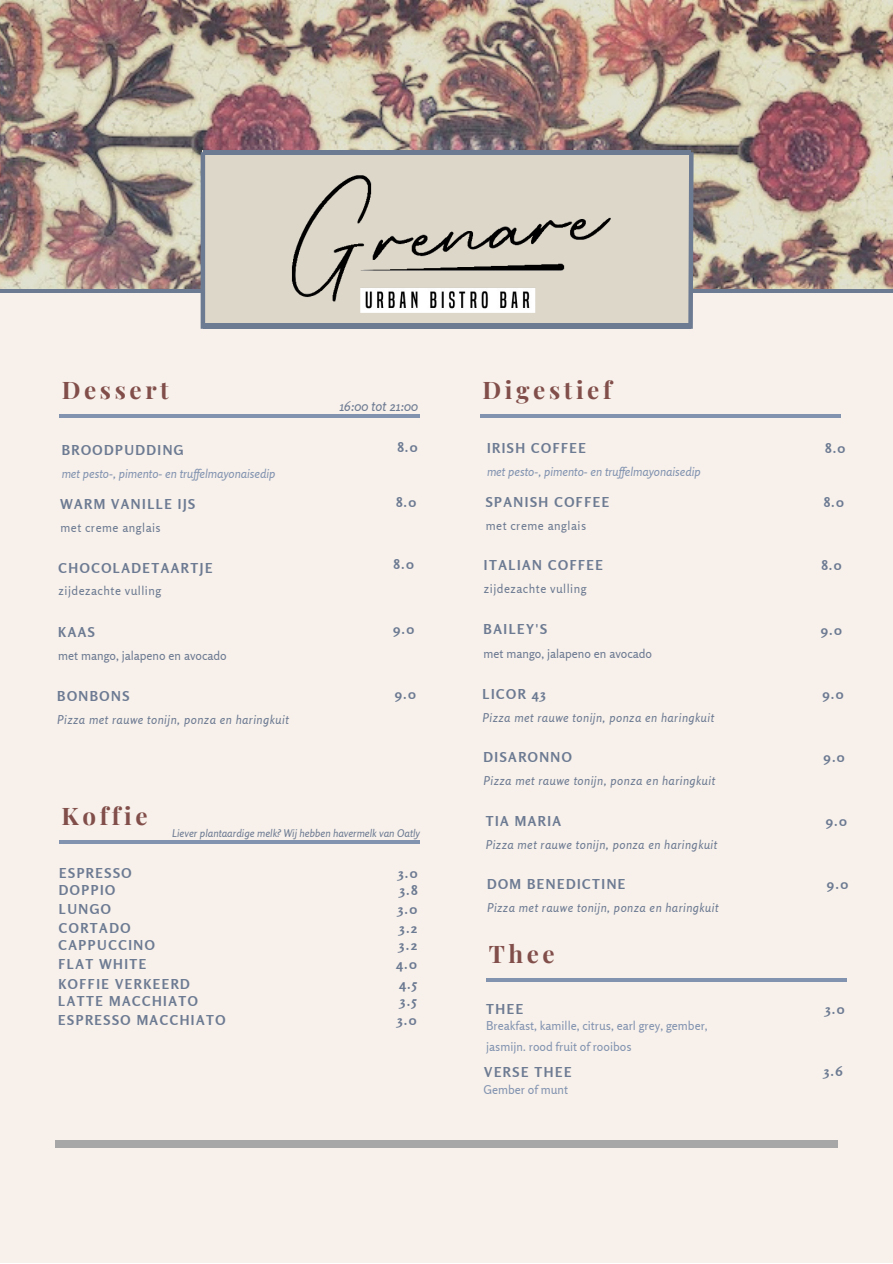
<style>
.page{position:relative;width:893px;height:1264px;background:#fff}
.page>*{position:absolute;margin:0;border:0;box-sizing:border-box;transform-origin:0 0}
.t1{font:700 24.15px "Playfair Display";letter-spacing:.15em;color:#814e4a}
.t2{font:700 13.65px "Rosario";letter-spacing:.11em;color:#6c7a92}
.t3{font:italic 13.65px "Rosario";color:#6c7a92}
.t4{font:italic 12.15px "Rosario";letter-spacing:.04em;color:#6c7a92}
.t5{font:12.15px/21.3px "Rosario";color:#8293b0}
.t6{font:italic 12.15px "Rosario";color:#8293b0}
.t7{font:12.15px "Rosario";letter-spacing:.04em;color:#6c7a92}
.t8{font:12.15px "Rosario";color:#6c7a92}
.t9{font:italic 10.65px "Rosario";color:#6c7a92}
</style>
<div class="page">
<div style="left:0;top:0;width:892px;height:1262px;background:#f8f1eb"></div>
<img style="left:0;top:0;width:892px;height:289px">
<hr style="left:0;top:289px;width:892px;height:4px;background:#6c7a92">
<div style="left:202px;top:150px;width:488px;height:174px;background:#ddd7c9"></div>
<hr style="left:59px;top:414px;width:361px;height:4px;background:#8293b0">
<hr style="left:480px;top:414px;width:360px;height:4px;background:#8293b0">
<img style="left:267px;top:149px;width:365px;height:180px">
<hr style="left:203px;top:324px;width:487px;height:4px;background:#6c7a92">
<hr style="left:201px;top:152px;width:4px;height:177px;background:#6c7a92">
<svg style="left:686px;top:148px;width:9px;height:181px"></svg>
<hr style="left:203px;top:150px;width:487px;height:4px;background:#6c7a92">
<div style="left:55px;top:1140px;width:782px;height:7px;background:#a8a7a7"></div>
<hr style="left:59px;top:840px;width:361px;height:3px;background:#8293b0">
<hr style="left:486px;top:978px;width:360px;height:3px;background:#8293b0">
<h1 class="t1" style="left:62px;top:373px;width:109px">Dessert</h1>
<p class="t3" style="left:339px;top:397px;width:80px">16:00 tot 21:00</p>
<h1 class="t1" style="left:482px;top:373px;width:131px">Digestief</h1>
<p class="t2" style="left:62px;top:441px;width:123px">BROODPUDDING</p>
<p class="t2" style="left:397px;top:439px;width:22px">8.0</p>
<p class="t2" style="left:487px;top:439px;width:100px">IRISH COFFEE</p>
<p class="t2" style="left:825px;top:439px;width:22px">8.0</p>
<p class="t6" style="left:62px;top:466px;width:215px">met pesto-, pimento- en truf elmayonaisedip</p>
<p class="t6" style="left:487px;top:464px;width:215px">met pesto-, pimento- en truf elmayonaisedip</p>
<p class="t2" style="left:60px;top:496px;width:136px">WARM VANILLE IJS</p>
<p class="t2" style="left:396px;top:493px;width:22px">8.0</p>
<p class="t2" style="left:485px;top:493px;width:125px">SPANISH COFFEE</p>
<p class="t2" style="left:823px;top:494px;width:22px">8.0</p>
<p class="t7" style="left:60px;top:520px;width:102px">met creme anglais</p>
<p class="t7" style="left:485px;top:517px;width:102px">met creme anglais</p>
<p class="t2" style="left:59px;top:559px;width:155px">CHOCOLADETAARTJE</p>
<p class="t2" style="left:393px;top:556px;width:22px">8.0</p>
<p class="t2" style="left:484px;top:557px;width:120px">ITALIAN COFFEE</p>
<p class="t2" style="left:821px;top:556px;width:22px">8.0</p>
<p class="t7" style="left:59px;top:583px;width:104px">zijdezachte vulling</p>
<p class="t7" style="left:484px;top:581px;width:104px">zijdezachte vulling</p>
<p class="t2" style="left:58px;top:623px;width:38px">KAAS</p>
<p class="t2" style="left:393px;top:621px;width:23px">9.0</p>
<p class="t2" style="left:483px;top:621px;width:65px">BAILEY'S</p>
<p class="t2" style="left:820px;top:621px;width:23px">9.0</p>
<p class="t8" style="left:58px;top:648px;width:170px">met mango, jalapeno en avocado</p>
<p class="t8" style="left:483px;top:646px;width:170px">met mango, jalapeno en avocado</p>
<p class="t2" style="left:57px;top:688px;width:74px">BONBONS</p>
<p class="t2" style="left:394px;top:685px;width:23px">9.0</p>
<p class="t2" style="left:482px;top:685px;width:65px">LICOR 43</p>
<p class="t2" style="left:822px;top:685px;width:23px">9.0</p>
<p class="t4" style="left:57px;top:712px;width:233px">Pizza met rauwe tonijn, ponza en haringkuit</p>
<p class="t4" style="left:482px;top:710px;width:233px">Pizza met rauwe tonijn, ponza en haringkuit</p>
<p class="t2" style="left:483px;top:748px;width:90px">DISARONNO</p>
<p class="t2" style="left:823px;top:748px;width:23px">9.0</p>
<p class="t4" style="left:483px;top:773px;width:233px">Pizza met rauwe tonijn, ponza en haringkuit</p>
<h1 class="t1" style="left:62px;top:799px;width:87px">Koffie</h1>
<p class="t9" style="left:172px;top:826px;width:249px">Liever plantaardige melk? Wij hebben havermelk van Oatly</p>
<p class="t2" style="left:485px;top:813px;width:77px">TIA MARIA</p>
<p class="t4" style="left:485px;top:837px;width:233px">Pizza met rauwe tonijn, ponza en haringkuit</p>
<p class="t2" style="left:825px;top:812px;width:23px">9.0</p>
<p class="t2" style="left:59px;top:864px;width:74px">ESPRESSO</p>
<p class="t2" style="left:398px;top:864px;width:21px">3.0</p>
<p class="t2" style="left:59px;top:881px;width:58px">DOPPIO</p>
<p class="t2" style="left:399px;top:881px;width:19px">3.8</p>
<p class="t2" style="left:59px;top:900px;width:53px">LUNGO</p>
<p class="t2" style="left:398px;top:900px;width:21px">3.0</p>
<p class="t2" style="left:59px;top:919px;width:73px">CORTADO</p>
<p class="t2" style="left:399px;top:919px;width:20px">3.2</p>
<p class="t2" style="left:59px;top:936px;width:98px">CAPPUCCINO</p>
<p class="t2" style="left:399px;top:936px;width:20px">3.2</p>
<p class="t2" style="left:59px;top:955px;width:89px">FLAT WHITE</p>
<p class="t2" style="left:396px;top:955px;width:22px">4.0</p>
<p class="t2" style="left:59px;top:975px;width:133px">KOFFIE VERKEERD</p>
<p class="t2" style="left:399px;top:975px;width:19px">4.5</p>
<p class="t2" style="left:58px;top:992px;width:141px">LATTE MACCHIATO</p>
<p class="t2" style="left:400px;top:992px;width:18px">3.5</p>
<p class="t2" style="left:58px;top:1011px;width:169px">ESPRESSO MACCHIATO</p>
<p class="t2" style="left:397px;top:1011px;width:21px">3.0</p>
<p class="t2" style="left:487px;top:876px;width:140px">DOM BENEDICTINE</p>
<p class="t4" style="left:487px;top:900px;width:233px">Pizza met rauwe tonijn, ponza en haringkuit</p>
<h1 class="t1" style="left:488px;top:937px;width:68px">Thee</h1>
<p class="t2" style="left:826px;top:875px;width:23px">9.0</p>
<p class="t2" style="left:486px;top:1000px;width:39px">THEE</p>
<p class="t2" style="left:825px;top:1000px;width:21px">3.0</p>
<p class="t5" style="left:486px;top:1015px;width:223px">Breakfast, kamille, citrus, earl grey, gember, jasmijn. rood fruit of rooibos</p>
<p class="t5" style="left:483px;top:1078px;width:86px">Gember of munt</p>
<p class="t2" style="left:484px;top:1063px;width:89px">VERSE THEE</p>
<p class="t2" style="left:823px;top:1062px;width:20px">3.6</p>
</div>
